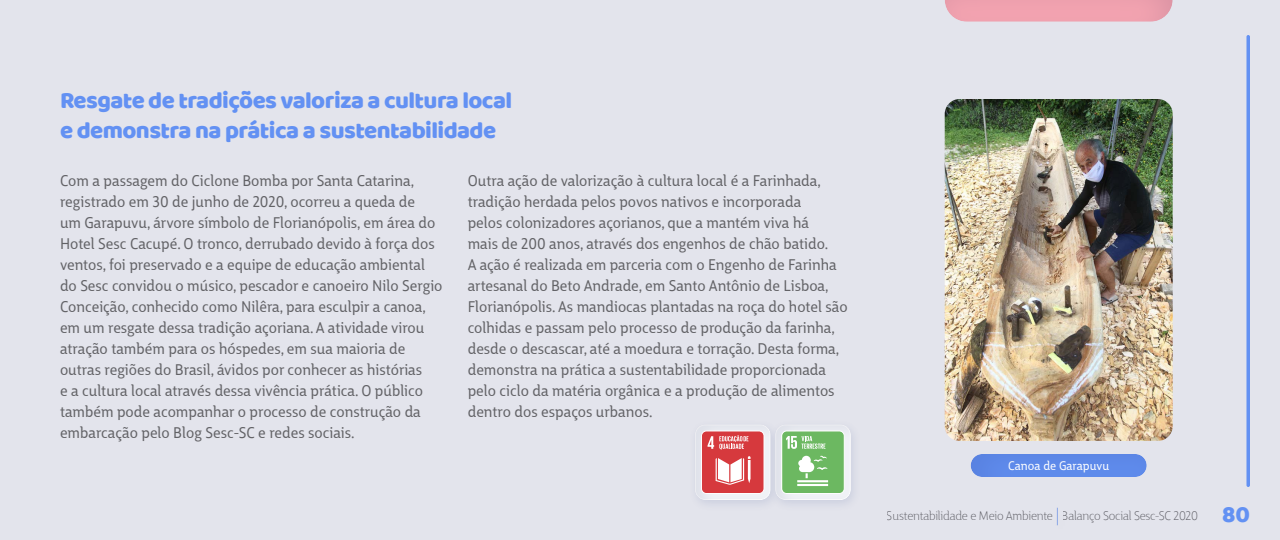
<style>
.page{position:relative;width:1280px;height:540px;background:#e3e4ec}
.page>*{position:absolute;margin:0;border:0;box-sizing:border-box;transform-origin:0 0}
.t1{font:24px/30px "Baloo";letter-spacing:-.025em;color:#6391f3}
.t2{font:15px/21px "Big City Grotesque Pro";color:#626266}
.t3{font:300 12px "Big City Grotesque Pro";letter-spacing:-.02em;color:#626266}
.t4{font:12px "Big City Grotesque Pro";color:#fff}
.s1{font-family:"Baloo";font-weight:400;font-size:24px;color:#6391f3}
</style>
<div class="page">
<div style="left:688px;top:419px;width:93px;height:93px;background:#405695;opacity:.15"></div>
<div style="left:691px;top:421px;width:84px;height:79px;background:#d2d3df;opacity:.4"></div>
<svg style="left:701px;top:431px;width:63px;height:63px;background:#df6669"></svg>
<div style="left:701px;top:431px;width:63px;height:63px;border:1px solid #fff;border-radius:5px"></div>
<div style="left:768px;top:419px;width:93px;height:93px;background:#405695;opacity:.15"></div>
<div style="left:771px;top:421px;width:84px;height:79px;background:#d2d3df;opacity:.4"></div>
<svg style="left:782px;top:431px;width:62px;height:63px;background:#84c37a"></svg>
<div style="left:782px;top:431px;width:62px;height:63px;border:1px solid #fff;border-radius:5px"></div>
<img style="left:945px;top:99px;width:228px;height:342px">
<div style="left:966px;top:450px;width:185px;height:28px;background:#d2d3df;opacity:.6"></div>
<div style="left:944px;top:0;width:232px;height:26px;background:#d2d3df;opacity:.6"></div>
<svg style="left:1246px;top:35px;width:4px;height:452px;background:#729bf1"></svg>
<div style="left:1053px;top:504px;width:9px;height:22px;background:#d2d3df;opacity:.4"></div>
<h1 class="t1" style="left:60px;top:84px;width:454px">Resgate de tradições valoriza a cultura local e demonstra na prática a sustentabilidade</h1>
<p class="t2" style="left:60px;top:169px;width:384px">Com a passagem do Ciclone Bomba por Santa Catarina, registrado em 30 de junho de 2020, ocorreu a queda de<br>um Garapuvu, árvore símbolo de Florianópolis, em área do Hotel Sesc Cacupé. O tronco, derrubado devido à força dos ventos, foi preservado e a equipe de educação ambiental do Sesc convidou o músico, pescador e canoeiro Nilo Sergio Conceição, conhecido como Nilêra, para esculpir a canoa, em um resgate dessa tradição açoriana. A atividade virou atração também para os hóspedes, em sua maioria de outras regiões do Brasil, ávidos por conhecer as histórias<br>e a cultura local através dessa vivência prática. O público também pode acompanhar o processo de construção da embarcação pelo Blog Sesc-SC e redes sociais.</p>
<p class="t2" style="left:468px;top:169px;width:381px">Outra ação de valorização à cultura local é a Farinhada, tradição herdada pelos povos nativos e incorporada<br>pelos colonizadores açorianos, que a mantém viva há<br>mais de 200 anos, através dos engenhos de chão batido.<br>A ação é realizada em parceria com o Engenho de Farinha artesanal do Beto Andrade, em Santo Antônio de Lisboa, Florianópolis. As mandiocas plantadas na roça do hotel são colhidas e passam pelo processo de produção da farinha, desde o descascar, até a moedura e torração. Desta forma, demonstra na prática a sustentabilidade proporcionada pelo ciclo da matéria orgânica e a produção de alimentos dentro dos espaços urbanos.</p>
<p class="t4" style="left:1008px;top:456px;width:102px">Canoa de Garapuvu</p>
<p class="t3" style="left:887px;top:507px;width:365px">Sustentabilidade e Meio Ambiente Balanço Social Sesc-SC 2020 <span class="s1">80</span></p>
</div>
